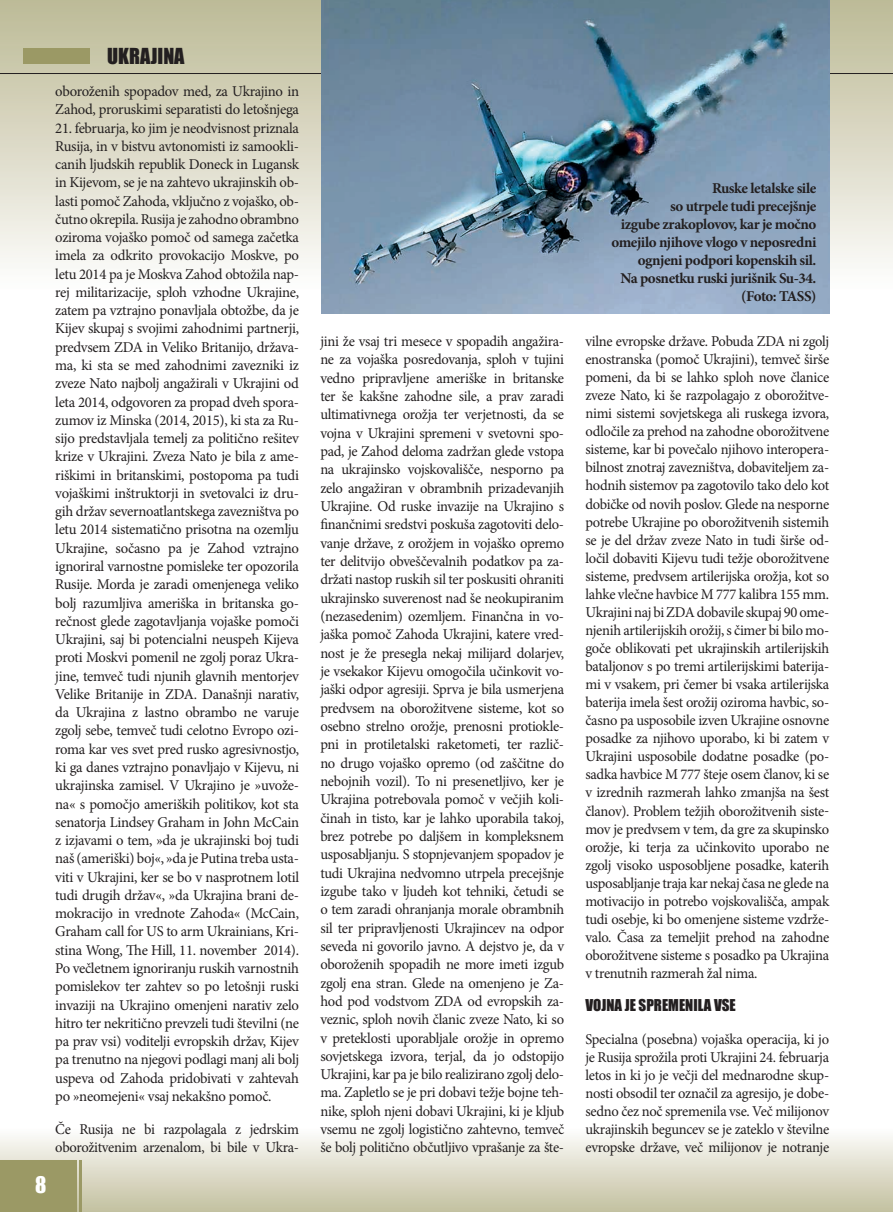
<style>
.page{position:relative;width:893px;height:1212px;background:#fff}
.page>*{position:absolute;margin:0;border:0;box-sizing:border-box;transform-origin:0 0}
.t1{font:21px "Impact";color:#fff}
.t2{font:20.25px "Impact";color:#231f20}
.t3{font:15px/18.3px "Minion Pro";letter-spacing:-.02em;color:#231f20;text-align:justify}
.t4{font:700 15px/18px "Minion Pro";letter-spacing:-.03em;color:#231f20;text-align:right}
.t5{font:15px "Impact";color:#231f20}
</style>
<div class="page">
<div style="left:0;top:0;width:893px;height:292px;background:linear-gradient(to bottom,#bcb995,#fefdfd)"></div>
<div style="left:0;top:1127px;width:893px;height:85px;background:linear-gradient(to bottom,#fefefe,#c3c09f)"></div>
<hr style="left:0;top:73px;width:893px;height:1px;background:#231f20">
<div style="left:23px;top:49px;width:66px;height:15px;background:#9b9965"></div>
<hr style="left:79px;top:1161px;width:2px;height:51px;background:#9b9965">
<div style="left:0;top:1161px;width:77px;height:51px;background:#9b9965"></div>
<img style="left:321px;top:0;width:508px;height:314px">
<h1 class="t1" style="left:35px;top:1168px;width:13px">8</h1>
<h2 class="t2" style="left:107px;top:41px;width:79px">UKRAJINA</h2>
<p class="t3" style="left:55px;top:82px;width:245px">oboroženih spopadov med, za Ukrajino in<br>Zahod, proruskimi separatisti do letošnjega</p>
<p class="t3" style="left:55px;top:119px;width:245px">21. februarja, ko jim je neodvisnost priznala Rusija, in v bistvu avtonomisti iz samookli&shy;canih ljudskih republik Doneck in Lugansk in Kijevom, se je na zahtevo ukrajinskih ob&shy;lasti pomoč Zahoda, vključno z vojaško, ob&shy;čutno okrepila. Rusija je zahodno obrambno oziroma vojaško pomoč od samega začetka imela za odkrito provokacijo Moskve, po letu 2014 pa je Moskva Zahod obtožila nap&shy;rej militarizacije, sploh vzhodne Ukrajine, zatem pa vztrajno ponavljala obtožbe, da je Kijev skupaj s svojimi zahodnimi partnerji, predvsem ZDA in Veliko Britanijo, država&shy;ma, ki sta se med zahodnimi zavezniki iz zveze Nato najbolj angažirali v Ukrajini od leta 2014, odgovoren za propad dveh spora&shy;zumov iz Minska (2014, 2015), ki sta za Ru&shy;sijo predstavljala temelj za politično rešitev krize v Ukrajini. Zveza Nato je bila z ame&shy;riškimi in britanskimi, postopoma pa tudi vojaškimi inštruktorji in svetovalci iz dru&shy;gih držav severnoatlantskega zavezništva po letu 2014 sistematično prisotna na ozemlju Ukrajine, sočasno pa je Zahod vztrajno ignoriral varnostne pomisleke ter opozorila Rusije. Morda je zaradi omenjenega veliko bolj razumljiva ameriška in britanska go&shy;rečnost glede zagotavljanja vojaške pomoči Ukrajini, saj bi potencialni neuspeh Kijeva proti Moskvi pomenil ne zgolj poraz Ukra&shy;jine, temveč tudi njunih glavnih mentorjev Velike Britanije in ZDA. Današnji narativ, da Ukrajina z lastno obrambo ne varuje zgolj sebe, temveč tudi celotno Evropo ozi&shy;roma kar ves svet pred rusko agresivnostjo, ki ga danes vztrajno ponavljajo v Kijevu, ni ukrajinska zamisel. V Ukrajino je »uvože&shy;na« s pomočjo ameriških politikov, kot sta senatorja Lindsey Graham in John McCain z izjavami o tem, »da je ukrajinski boj tudi naš (ameriški) boj«, »da je Putina treba usta&shy;viti v Ukrajini, ker se bo v nasprotnem lotil tudi drugih držav«, »da Ukrajina brani de&shy;mokracijo in vrednote Zahoda« (McCain, Graham call for US to arm Ukrainians, Kri&shy;stina Wong, The Hill, 11. november 2014).<br>Po večletnem ignoriranju ruskih varnostnih pomislekov ter zahtev so po letošnji ruski invaziji na Ukrajino omenjeni narativ zelo hitro ter nekritično prevzeli tudi številni (ne pa prav vsi) voditelji evropskih držav, Kijev pa trenutno na njegovi podlagi manj ali bolj uspeva od Zahoda pridobivati v zahtevah po »neomejeni« vsaj nekakšno pomoč.</p>
<p class="t3" style="left:55px;top:1120px;width:245px">Če Rusija ne bi razpolagala z jedrskim oborožitvenim arzenalom, bi bile v Ukra-</p>
<p class="t4" style="left:611px;top:179px;width:206px">Ruske letalske sile<br>so utrpele tudi precejšnje<br>izgube zrakoplovov, kar je močno omejilo njihove vlogo v neposredni ognjeni podpori kopenskih sil.<br>Na posnetku ruski jurišnik Su-34. (Foto: TASS)</p>
<p class="t3" style="left:320px;top:332px;width:245px">jini že vsaj tri mesece v spopadih angažira&shy;ne za vojaška posredovanja, sploh v tujini vedno pripravljene ameriške in britanske ter še kakšne zahodne sile, a prav zaradi ultimativnega orožja ter verjetnosti, da se vojna v Ukrajini spremeni v svetovni spo&shy;pad, je Zahod deloma zadržan glede vstopa na ukrajinsko vojskovališče, nesporno pa zelo angažiran v obrambnih prizadevanjih Ukrajine. Od ruske invazije na Ukrajino s finančnimi sredstvi poskuša zagotoviti delo&shy;vanje države, z orožjem in vojaško opremo ter delitvijo obveščevalnih podatkov pa za&shy;držati nastop ruskih sil ter poskusiti ohraniti ukrajinsko suverenost nad še neokupiranim (nezasedenim) ozemljem. Finančna in vo&shy;jaška pomoč Zahoda Ukrajini, katere vred&shy;nost je že presegla nekaj milijard dolarjev, je vsekakor Kijevu omogočila učinkovit vo&shy;jaški odpor agresiji. Sprva je bila usmerjena predvsem na oborožitvene sisteme, kot so osebno strelno orožje, prenosni protiokle&shy;pni in protiletalski raketometi, ter različ&shy;no drugo vojaško opremo (od zaščitne do nebojnih vozil). To ni presenetljivo, ker je Ukrajina potrebovala pomoč v večjih koli&shy;činah in tisto, kar je lahko uporabila takoj, brez potrebe po daljšem in kompleksnem usposabljanju. S stopnjevanjem spopadov je tudi Ukrajina nedvomno utrpela precejšnje izgube tako v ljudeh kot tehniki, četudi se o tem zaradi ohranjanja morale obrambnih sil ter pripravljenosti Ukrajincev na odpor seveda ni govorilo javno. A dejstvo je, da v oboroženih spopadih ne more imeti izgub zgolj ena stran. Glede na omenjeno je Za&shy;hod pod vodstvom ZDA od evropskih za&shy;veznic, sploh novih članic zveze Nato, ki so v preteklosti uporabljale orožje in opremo sovjetskega izvora, terjal, da jo odstopijo Ukrajini, kar pa je bilo realizirano zgolj delo&shy;ma. Zapletlo se je pri dobavi težje bojne teh&shy;nike, sploh njeni dobavi Ukrajini, ki je kljub vsemu ne zgolj logistično zahtevno, temveč še bolj politično občutljivo vprašanje za šte-</p>
<p class="t3" style="left:585px;top:332px;width:245px">vilne evropske države. Pobuda ZDA ni zgolj enostranska (pomoč Ukrajini), temveč širše pomeni, da bi se lahko sploh nove članice zveze Nato, ki še razpolagajo z oborožitve&shy;nimi sistemi sovjetskega ali ruskega izvora, odločile za prehod na zahodne oborožitvene sisteme, kar bi povečalo njihovo interopera&shy;bilnost znotraj zavezništva, dobaviteljem za&shy;hodnih sistemov pa zagotovilo tako delo kot dobičke od novih poslov. Glede na nesporne potrebe Ukrajine po oborožitvenih sistemih se je del držav zveze Nato in tudi širše od&shy;ločil dobaviti Kijevu tudi težje oborožitvene sisteme, predvsem artilerijska orožja, kot so lahke vlečne havbice M 777 kalibra 155 mm.<br>Ukrajini naj bi ZDA dobavile skupaj 90 ome&shy;njenih artilerijskih orožij, s čimer bi bilo mo&shy;goče oblikovati pet ukrajinskih artilerijskih bataljonov s po tremi artilerijskimi baterija&shy;mi v vsakem, pri čemer bi vsaka artilerijska baterija imela šest orožij oziroma havbic, so&shy;časno pa usposobile izven Ukrajine osnovne posadke za njihovo uporabo, ki bi zatem v Ukrajini usposobile dodatne posadke (po&shy;sadka havbice M 777 šteje osem članov, ki se v izrednih razmerah lahko zmanjša na šest članov). Problem težjih oborožitvenih siste&shy;mov je predvsem v tem, da gre za skupinsko orožje, ki terja za učinkovito uporabo ne zgolj visoko usposobljene posadke, katerih usposabljanje traja kar nekaj časa ne glede na motivacijo in potrebo vojskovališča, ampak tudi osebje, ki bo omenjene sisteme vzdrže&shy;valo. Časa za temeljit prehod na zahodne oborožitvene sisteme s posadko pa Ukrajina v trenutnih razmerah žal nima.</p>
<p class="t5" style="left:585px;top:993px;width:152px">VOJNA JE SPREMENILA VSE</p>
<p class="t3" style="left:585px;top:1030px;width:245px">Specialna (posebna) vojaška operacija, ki jo je Rusija sprožila proti Ukrajini 24. februarja letos in ki jo je večji del mednarodne skup&shy;nosti obsodil ter označil za agresijo, je dobe&shy;sedno čez noč spremenila vse. Več milijonov ukrajinskih beguncev se je zateklo v številne evropske države, več milijonov je notranje</p>
</div>
